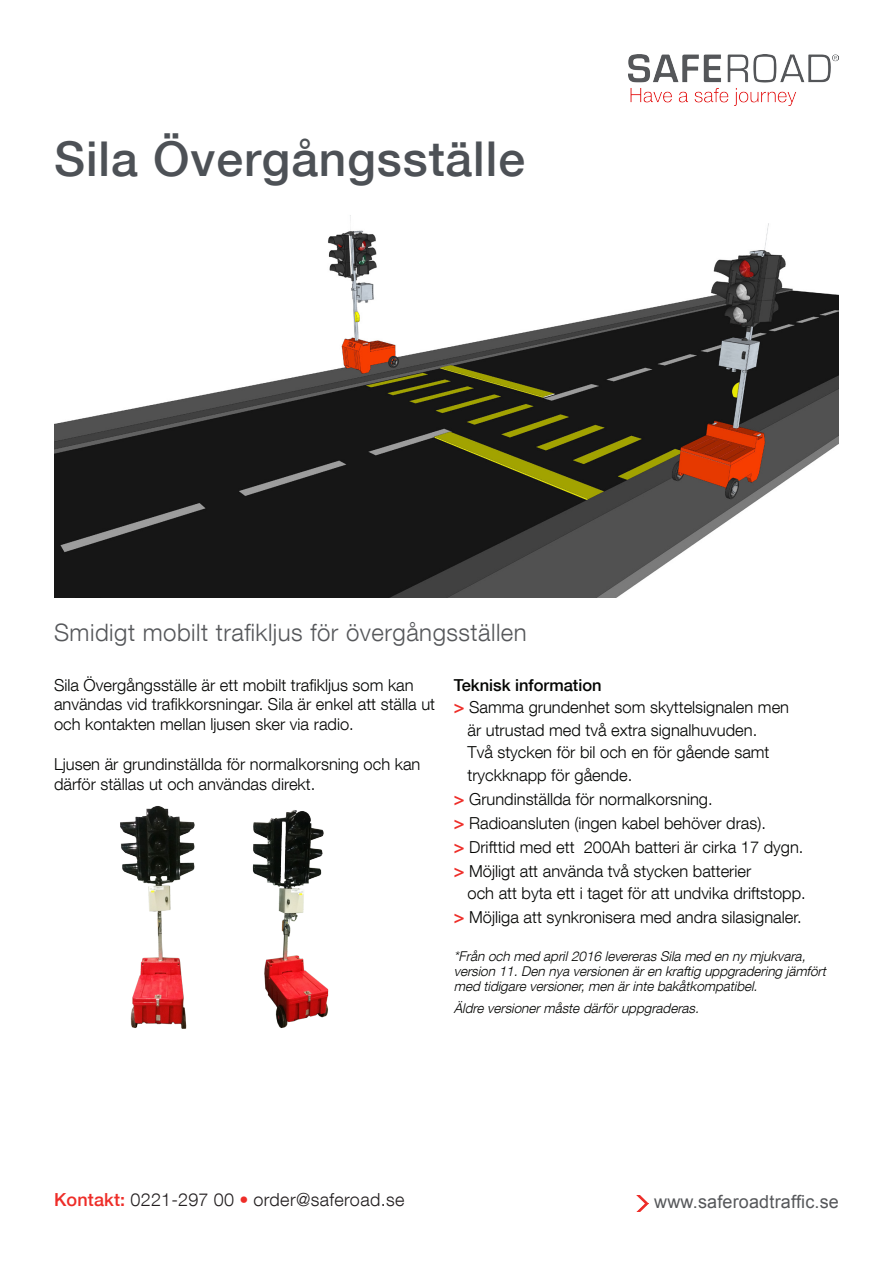
<style>
.page{position:relative;width:893px;height:1263px;background:#fff}
.page>*{position:absolute;margin:0;border:0;box-sizing:border-box;transform-origin:0 0}
.t1{font:500 48px "Helvetica Neue LT Com";letter-spacing:.02em;color:#4d5156}
.t2{font:300 24px "Helvetica Neue LT Com";letter-spacing:.02em;color:#55575a}
.t3{font:300 18px "Helvetica Neue LT Com";letter-spacing:.02em;color:#231f20}
.t4{font:18px "Arial";letter-spacing:.01em;color:#55575a}
.t5{font:300 16.5px/22.5px "Helvetica Neue LT Com";color:#040503}
.t6{font:500 16.5px "Helvetica Neue LT Com";color:#040503}
.t7{font:italic 300 13.5px/15px "Helvetica Neue LT Com";color:#040503}
.s1{font-weight:500;font-size:18px;color:#ee2d28}
.s2{font-weight:500;color:#ee2d28}
</style>
<div class="page">
<img style="left:628px;top:54px;width:211px;height:52px">
<img style="left:637px;top:1195px;width:11px;height:16px">
<img style="left:54px;top:215px;width:785px;height:382px">
<img style="left:120px;top:806px;width:75px;height:223px">
<img style="left:252px;top:810px;width:77px;height:218px">
<p class="t1" style="left:54px;top:130px;width:472px">Sila Övergångsställe</p>
<p class="t2" style="left:54px;top:617px;width:474px">Smidigt mobilt trafikljus för övergångsställen</p>
<p class="t5" style="left:54px;top:674px;width:383px;line-height:19.8px">Sila Övergångsställe är ett mobilt trafikljus som kan användas vid trafikkorsningar. Sila är enkel att ställa ut och kontakten mellan ljusen sker via radio.</p>
<p class="t5" style="left:54px;top:754px;width:368px;line-height:19.8px">Ljusen är grundinställda för normalkorsning och kan därför ställas ut och användas direkt.</p>
<p class="t6" style="left:454px;top:675px;width:149px">Teknisk information</p>
<p class="t5" style="left:467px;top:696px;width:323px;text-indent:-14px"><span class="s1">&gt;</span> Samma grundenhet som skyttelsignalen men är utrustad med två extra signalhuvuden.<br>Två stycken för bil och en för gående samt tryckknapp för gående.</p>
<p class="t5" style="left:454px;top:787px;width:260px"><span class="s1">&gt;</span> Grundinställda för normalkorsning.</p>
<p class="t5" style="left:454px;top:811px;width:314px"><span class="s1">&gt;</span> Radioansluten (ingen kabel behöver dras).</p>
<p class="t5" style="left:454px;top:835px;width:351px"><span class="s1">&gt;</span> Drifttid med ett 200Ah batteri är cirka 17 dygn.</p>
<p class="t5" style="left:467px;top:859px;width:340px;text-indent:-14px"><span class="s1">&gt;</span> Möjligt att använda två stycken batterier<br>och att byta ett i taget för att undvika driftstopp.</p>
<p class="t5" style="left:454px;top:906px;width:349px"><span class="s1">&gt;</span> Möjliga att synkronisera med andra silasignaler.</p>
<p class="t7" style="left:454px;top:948px;width:377px">*Från och med april2016 levereras Sila med en ny mjukvara, version 11.Den nya versionen ären kraftig uppgradering jämfört med tidigare versioner,men ärinte bakåtkompatibel.</p>
<p class="t7" style="left:454px;top:1001px;width:250px">Äldre versionermåste därföruppgraderas.</p>
<p class="t3" style="left:54px;top:1188px;width:352px"><span class="s2">Kontakt:</span> 0221-297 00 <span class="s2">•</span> order@saferoad.se</p>
<p class="t4" style="left:654px;top:1190px;width:186px">www.saferoadtraffic.se</p>
</div>
